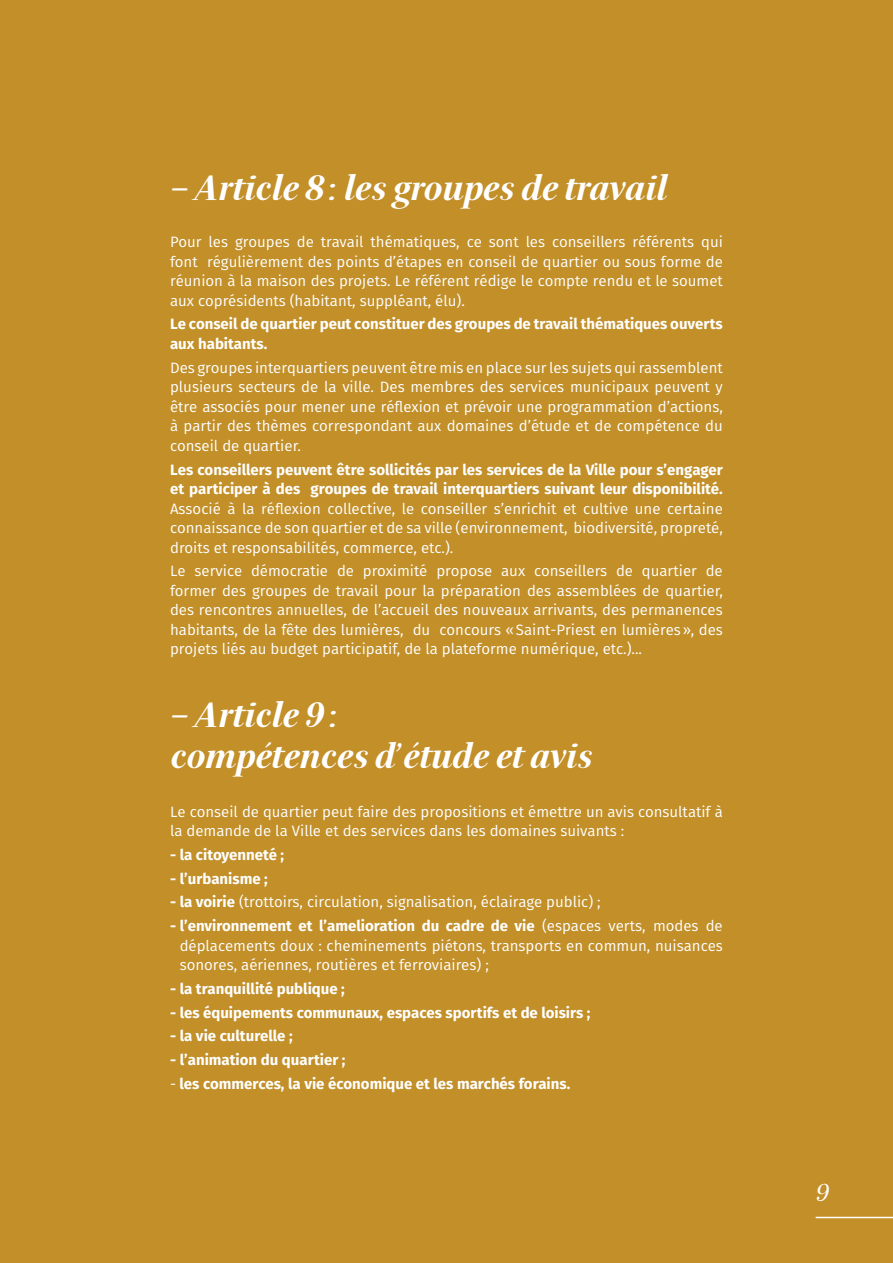
<style>
.page{position:relative;width:893px;height:1263px;background:#c28f29}
.page>*{position:absolute;margin:0;border:0;box-sizing:border-box;transform-origin:0 0}
.t1{font:italic 900 34.5px/41.4px "Serif 72 Beta";color:#fff}
.t2{font:italic 24px "Serif 72 Beta";color:#fff}
.t3{font:15px/19.5px "Fira Sans";color:#fff;text-align:justify}
.t4{font:700 15px/19.5px "Fira Sans";color:#fff}
.s1{font-weight:700}
.s2{font-weight:400}
</style>
<div class="page">
<hr style="left:816px;top:1217px;width:77px;height:1px;background:#fff">
<h1 class="t1" style="left:170px;top:167px;width:498px">– Article 8 : les groupes de travail</h1>
<p class="t3" style="left:170px;top:232px;width:554px">Pour les groupes de travail thématiques, ce sont les conseillers référents qui font régulièrement des points d’étapes en conseil de quartier ou sous forme de réunion à la maison des projets. Le référent rédige le compte rendu et le soumet aux coprésidents (habitant, suppléant, élu).</p>
<p class="t4" style="left:170px;top:314px;width:554px">Le conseil de quartier peut constituer des groupes de travail thématiques ouverts aux habitants.</p>
<p class="t3" style="left:170px;top:358px;width:554px">Des groupes interquartiers peuvent être mis en place sur les sujets qui rassemblent plusieurs secteurs de la ville. Des membres des services municipaux peuvent y être associés pour mener une réflexion et prévoir une programmation d’actions, à partir des thèmes correspondant aux domaines d’étude et de compétence du conseil de quartier.</p>
<p class="t4" style="left:170px;top:459px;width:554px">Les conseillers peuvent être sollicités par les services de la Ville pour s’engager et participer à des groupes de travail interquartiers suivant leur disponibilité.</p>
<p class="t3" style="left:170px;top:498px;width:554px">Associé à la réflexion collective, le conseiller s’enrichit et cultive une certaine connaissance de son quartier et de sa ville (environnement, biodiversité, propreté, droits et responsabilités, commerce, etc.).</p>
<p class="t3" style="left:170px;top:561px;width:554px">Le service démocratie de proximité propose aux conseillers de quartier de former des groupes de travail pour la préparation des assemblées de quartier, des rencontres annuelles, de l’accueil des nouveaux arrivants, des permanences habitants, de la fête des lumières, du concours «Saint-Priest en lumières», des projets liés au budget participatif, de la plateforme numérique, etc.)...</p>
<h1 class="t1" style="left:170px;top:694px;width:423px">– Article 9 :<br>compétences d’étude et avis</h1>
<p class="t3" style="left:170px;top:801px;width:554px">Le conseil de quartier peut faire des propositions et émettre un avis consultatif à la demande de la Ville et des services dans les domaines suivants :</p>
<p class="t4" style="left:170px;top:845px;width:116px">- la citoyenneté ;</p>
<p class="t4" style="left:170px;top:868px;width:99px">- l’urbanisme ;</p>
<p class="t3" style="left:170px;top:892px;width:432px"><span class="s1">- la voirie</span> (trottoirs, circulation, signalisation, éclairage public) ;</p>
<p class="t3" style="left:180px;top:916px;width:545px;text-indent:-10px"><span class="s1">- l’environnement et l’amelioration du cadre de vie</span> (espaces verts, modes de déplacements doux : cheminements piétons, transports en commun, nuisances sonores, aériennes, routières et ferroviaires) ;</p>
<p class="t4" style="left:170px;top:979px;width:176px">- la tranquillité publique ;</p>
<p class="t4" style="left:170px;top:1002px;width:422px">- les équipements communaux, espaces sportifs et de loisirs ;</p>
<p class="t4" style="left:170px;top:1026px;width:124px">- la vie culturelle ;</p>
<p class="t4" style="left:170px;top:1050px;width:177px">- l’animation du quartier ;</p>
<p class="t4" style="left:170px;top:1074px;width:402px"><span class="s2">-</span> les commerces, la vie économique et les marchés forains.</p>
<h2 class="t2" style="left:816px;top:1179px;width:15px">9</h2>
</div>
